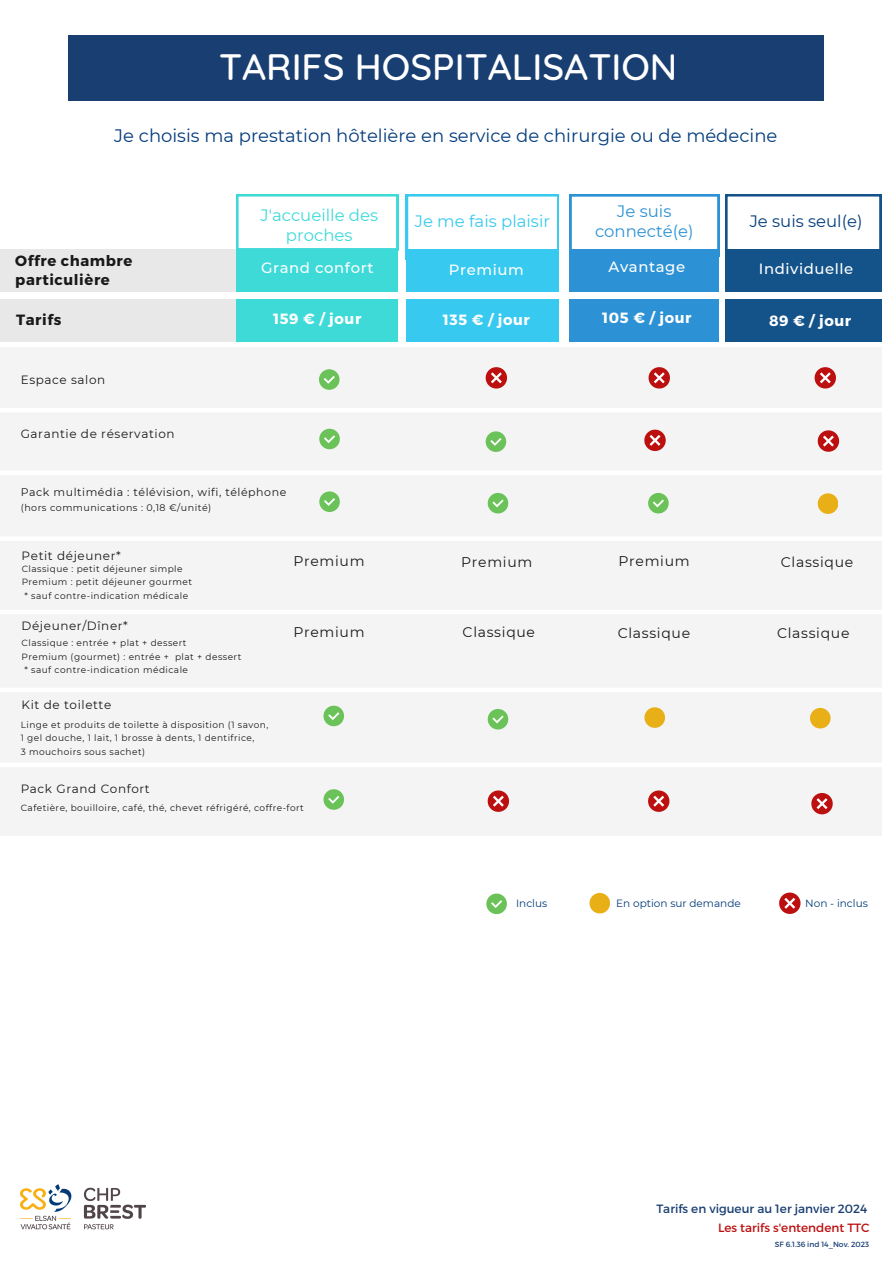
<style>
.page{position:relative;width:893px;height:1264px;background:#fff}
.page>*{position:absolute;margin:0;border:0;box-sizing:border-box;transform-origin:0 0}
.t1{font:500 37.5px "Quicksand";color:#fff}
.t2{font:18px "Montserrat";color:#033c7c}
.t3{font:16.5px/20.2px "Montserrat";color:#3edad8;text-align:center}
.t4{font:16.5px/20.2px "Montserrat";color:#2c92d5;text-align:center}
.t5{font:16.5px "Montserrat";color:#37c9ef}
.t6{font:16.5px "Montserrat";color:#033c7c}
.t7{font:500 14.85px "Montserrat";letter-spacing:.04em;color:#fff}
.t8{font:700 14.85px "Montserrat";letter-spacing:.04em;color:#fff}
.t9{font:700 14.85px/19px "Montserrat";letter-spacing:.04em;color:#191919}
.t10{font:13.95px "Montserrat";letter-spacing:.05em;color:#191919}
.t11{font:12px "Montserrat";letter-spacing:.05em;color:#191919}
.t12{font:12px "Montserrat";color:#193e72}
.t13{font:12px "Montserrat";color:#bc0f0f}
.t14{font:10.95px "Montserrat";letter-spacing:.05em;color:#191919}
.t15{font:10.5px "Montserrat";color:#003a78}
.t16{font:9.45px "Montserrat";letter-spacing:.05em;color:#191919}
.t17{font:9px "Montserrat";letter-spacing:.05em;color:#191919}
.t18{font:7.5px "Montserrat";color:#193e72}
</style>
<div class="page">
<div style="left:69px;top:35px;width:755px;height:66px;background:#193e72"></div>
<div style="left:0;top:249px;width:250px;height:43px;background:#e8e8e8"></div>
<div style="left:406px;top:249px;width:153px;height:43px;background:#37c9ef"></div>
<div style="left:406px;top:299px;width:153px;height:42px;background:#37c9ef"></div>
<div style="left:569px;top:249px;width:150px;height:43px;background:#2c92d5"></div>
<div style="left:569px;top:299px;width:150px;height:42px;background:#2c92d5"></div>
<div style="left:725px;top:249px;width:156px;height:43px;background:#13538a"></div>
<div style="left:725px;top:299px;width:156px;height:42px;background:#13538a"></div>
<svg style="left:589px;top:892px;width:20px;height:21px"></svg>
<div style="left:0;top:299px;width:250px;height:42px;background:#e8e8e8"></div>
<div style="left:0;top:347px;width:881px;height:488px;background:#f4f4f4"></div>
<svg style="left:779px;top:892px;width:21px;height:21px"></svg>
<div style="left:486px;top:893px;width:21px;height:21px;background:#6ac259;border-radius:50%"></div>
<svg style="left:491px;top:900px;width:11px;height:8px"></svg>
<svg style="left:648px;top:790px;width:21px;height:21px"></svg>
<div style="left:487px;top:709px;width:21px;height:20px;background:#6ac259;border-radius:50%"></div>
<svg style="left:492px;top:715px;width:11px;height:8px"></svg>
<svg style="left:487px;top:790px;width:22px;height:21px"></svg>
<div style="left:236px;top:249px;width:162px;height:43px;background:#3edad8"></div>
<div style="left:236px;top:299px;width:162px;height:42px;background:#3edad8"></div>
<div style="left:323px;top:705px;width:21px;height:21px;background:#6ac259;border-radius:50%"></div>
<svg style="left:328px;top:712px;width:11px;height:8px"></svg>
<div style="left:323px;top:789px;width:21px;height:20px;background:#6ac259;border-radius:50%"></div>
<svg style="left:328px;top:796px;width:11px;height:7px"></svg>
<svg style="left:811px;top:793px;width:21px;height:21px"></svg>
<svg style="left:725px;top:194px;width:156px;height:55px"></svg>
<svg style="left:569px;top:194px;width:150px;height:55px"></svg>
<svg style="left:236px;top:194px;width:162px;height:55px"></svg>
<div style="left:319px;top:369px;width:20px;height:21px;background:#6ac259;border-radius:50%"></div>
<svg style="left:323px;top:376px;width:12px;height:8px"></svg>
<svg style="left:485px;top:367px;width:22px;height:21px"></svg>
<svg style="left:648px;top:367px;width:22px;height:21px"></svg>
<svg style="left:814px;top:367px;width:21px;height:21px"></svg>
<svg style="left:406px;top:194px;width:153px;height:55px"></svg>
<div style="left:648px;top:493px;width:20px;height:20px;background:#6ac259;border-radius:50%"></div>
<svg style="left:653px;top:499px;width:11px;height:8px"></svg>
<div style="left:487px;top:493px;width:21px;height:20px;background:#6ac259;border-radius:50%"></div>
<svg style="left:492px;top:499px;width:11px;height:8px"></svg>
<div style="left:319px;top:491px;width:21px;height:21px;background:#6ac259;border-radius:50%"></div>
<svg style="left:324px;top:498px;width:11px;height:8px"></svg>
<img style="left:21px;top:1184px;width:124px;height:46px">
<div style="left:0;top:536px;width:892px;height:5px;background:#fff"></div>
<div style="left:0;top:609px;width:892px;height:5px;background:#fff"></div>
<div style="left:0;top:687px;width:892px;height:5px;background:#fff"></div>
<div style="left:0;top:762px;width:889px;height:5px;background:#fff"></div>
<div style="left:0;top:470px;width:892px;height:5px;background:#fff"></div>
<svg style="left:817px;top:493px;width:20px;height:20px"></svg>
<svg style="left:810px;top:708px;width:20px;height:20px"></svg>
<svg style="left:644px;top:707px;width:20px;height:20px"></svg>
<div style="left:319px;top:429px;width:21px;height:20px;background:#6ac259;border-radius:50%"></div>
<svg style="left:324px;top:435px;width:11px;height:8px"></svg>
<div style="left:485px;top:431px;width:21px;height:21px;background:#6ac259;border-radius:50%"></div>
<svg style="left:490px;top:438px;width:11px;height:8px"></svg>
<hr style="left:0;top:408px;width:885px;height:4px;background:#fff">
<svg style="left:644px;top:429px;width:21px;height:22px"></svg>
<svg style="left:817px;top:430px;width:22px;height:22px"></svg>
<p class="t1" style="left:219px;top:42px;width:460px">TARIFS HOSPITALISATION</p>
<p class="t2" style="left:114px;top:125px;width:664px">Je choisis ma prestation hôtelière en service de chirurgie ou de médecine</p>
<p class="t9" style="left:15px;top:250px;width:119px">Offre chambre particulière</p>
<p class="t9" style="left:16px;top:309px;width:47px">Tarifs</p>
<p class="t11" style="left:21px;top:372px;width:86px">Espace salon</p>
<p class="t11" style="left:21px;top:426px;width:155px">Garantie de réservation</p>
<p class="t3" style="left:260px;top:204px;width:119px">J'accueille des proches</p>
<p class="t5" style="left:414px;top:211px;width:137px">Je me fais plaisir</p>
<p class="t7" style="left:261px;top:259px;width:114px">Grand confort</p>
<p class="t8" style="left:273px;top:309px;width:90px">159 € / jour</p>
<p class="t7" style="left:449px;top:260px;width:76px">Premium</p>
<p class="t8" style="left:443px;top:310px;width:89px">135 € / jour</p>
<p class="t14" style="left:21px;top:486px;width:267px">Pack multimédia : télévision, wifi, téléphone</p>
<p class="t16" style="left:21px;top:501px;width:192px">(hors communications : 0,18 €/unité)</p>
<p class="t4" style="left:595px;top:201px;width:100px">Je suis connecté(e)</p>
<p class="t7" style="left:608px;top:258px;width:78px">Avantage</p>
<p class="t8" style="left:602px;top:308px;width:91px">105 € / jour</p>
<p class="t6" style="left:749px;top:211px;width:114px">Je suis seul(e)</p>
<p class="t7" style="left:758px;top:260px;width:96px">Individuelle</p>
<p class="t8" style="left:769px;top:311px;width:84px">89 € / jour</p>
<p class="t11" style="left:22px;top:548px;width:101px">Petit déjeuner*</p>
<p class="t17" style="left:22px;top:563px;width:162px">Classique : petit déjeuner simple</p>
<p class="t17" style="left:22px;top:576px;width:172px">Premium : petit déjeuner gourmet</p>
<p class="t17" style="left:24px;top:590px;width:165px">* sauf contre-indication médicale</p>
<p class="t11" style="left:22px;top:618px;width:108px">Déjeuner/Dîner*</p>
<p class="t17" style="left:22px;top:637px;width:166px">Classique : entrée + plat + dessert</p>
<p class="t17" style="left:22px;top:651px;width:221px">Premium (gourmet) : entrée + plat + dessert</p>
<p class="t17" style="left:24px;top:664px;width:165px">* sauf contre-indication médicale</p>
<p class="t11" style="left:22px;top:697px;width:91px">Kit de toilette</p>
<p class="t17" style="left:21px;top:719px;width:249px">Linge et produits de toilette à disposition (1 savon,</p>
<p class="t17" style="left:21px;top:732px;width:235px">1 gel douche, 1 lait, 1 brosse à dents, 1 dentifrice,</p>
<p class="t17" style="left:21px;top:746px;width:126px">3 mouchoirs sous sachet)</p>
<p class="t11" style="left:21px;top:781px;width:131px">Pack Grand Confort</p>
<p class="t10" style="left:293px;top:552px;width:73px">Premium</p>
<p class="t10" style="left:461px;top:554px;width:73px">Premium</p>
<p class="t10" style="left:618px;top:552px;width:73px">Premium</p>
<p class="t10" style="left:780px;top:554px;width:74px">Classique</p>
<p class="t10" style="left:293px;top:623px;width:73px">Premium</p>
<p class="t10" style="left:462px;top:623px;width:74px">Classique</p>
<p class="t10" style="left:617px;top:625px;width:74px">Classique</p>
<p class="t10" style="left:777px;top:625px;width:74px">Classique</p>
<p class="t17" style="left:21px;top:802px;width:284px">Cafetière, bouilloire, café, thé, chevet réfrigéré, coffre-fort</p>
<p class="t15" style="left:516px;top:896px;width:33px">Inclus</p>
<p class="t15" style="left:805px;top:896px;width:64px">Non - inclus</p>
<p class="t15" style="left:616px;top:896px;width:126px">En option sur demande</p>
<p class="t12" style="left:656px;top:1200px;width:212px">Tarifs en vigueur au 1er janvier 2024</p>
<p class="t13" style="left:718px;top:1219px;width:153px">Les tarifs s'entendent TTC</p>
<p class="t18" style="left:774px;top:1239px;width:96px">SF 6.1.36 ind 14_Nov. 2023</p>
</div>
